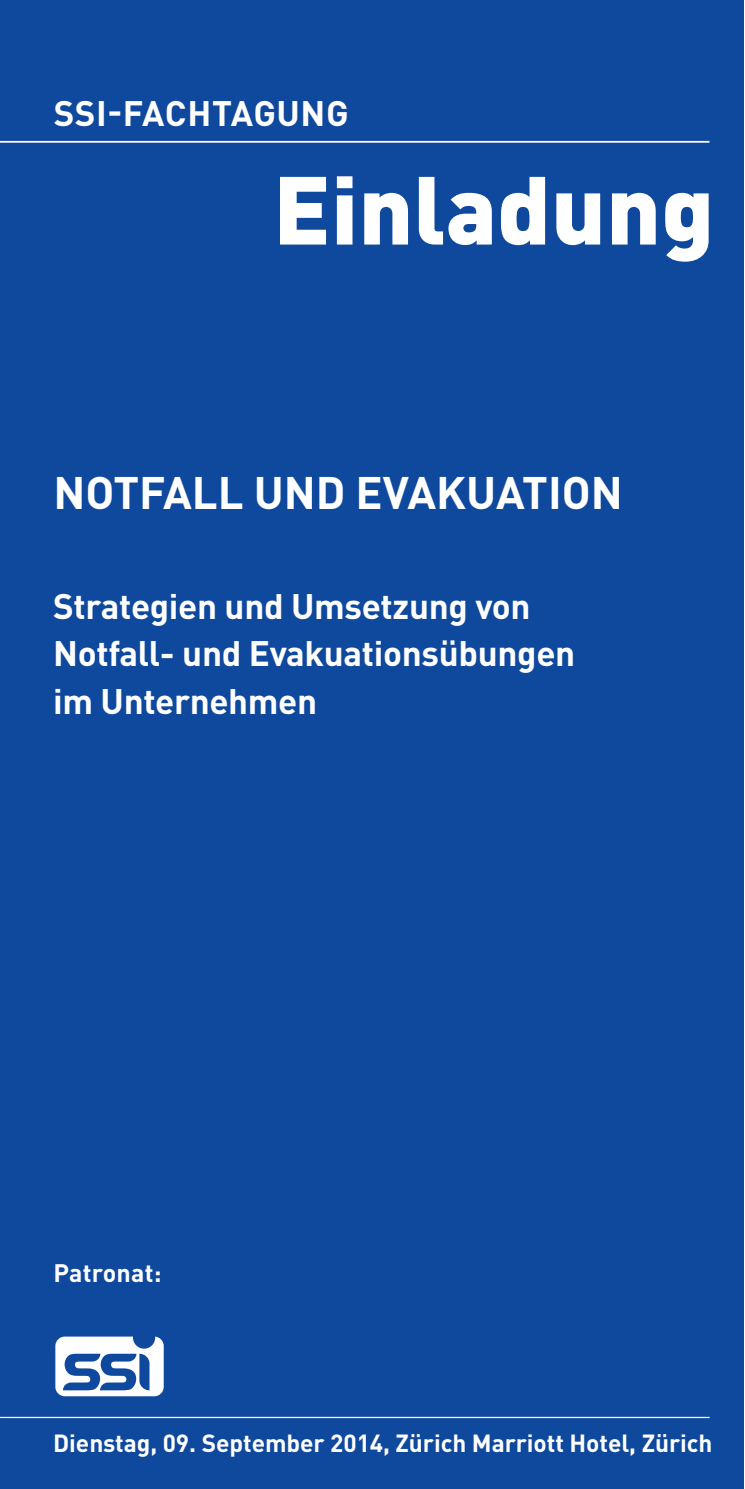
<style>
.page{position:relative;width:745px;height:1489px;background:#fff}
.page>*{position:absolute;margin:0;border:0;box-sizing:border-box;transform-origin:0 0}
.t1{font:900 95px "DINOT";color:#fff}
.t2{font:700 45px "DINOT";color:#fff}
.t3{font:700 35px/47.5px "DINOT";letter-spacing:-.01em;color:#fff}
.t4{font:700 35px "DINOT";letter-spacing:.02em;color:#fff}
.t5{font:700 25px "DINOT";letter-spacing:.01em;color:#fff}
.t6{font:700 24.5px "DINOT";letter-spacing:-.005em;color:#fff}
</style>
<div class="page">
<div style="left:0;top:1px;width:742px;height:1487px;background:#0f499d"></div>
<hr style="left:0;top:141px;width:709px;height:2px;background:#fff">
<hr style="left:0;top:1416px;width:709px;height:1px;background:#fff">
<svg style="left:55px;top:1336px;width:109px;height:60px"></svg>
<p class="t4" style="left:54px;top:89px;width:296px">SSI-FACHTAGUNG</p>
<h1 class="t1" style="left:273px;top:146px;width:442px">Einladung</h1>
<p class="t2" style="left:53px;top:462px;width:570px">NOTFALL UND EVAKUATION</p>
<p class="t3" style="left:53px;top:581px;width:523px">Strategien und Umsetzung von<br>Notfall- und Evakuationsübungen im Unternehmen</p>
<p class="t5" style="left:53px;top:1255px;width:109px">Patronat:</p>
<p class="t6" style="left:53px;top:1426px;width:660px">Dienstag, 09. September 2014, Zürich Marriott Hotel, Zürich</p>
</div>
